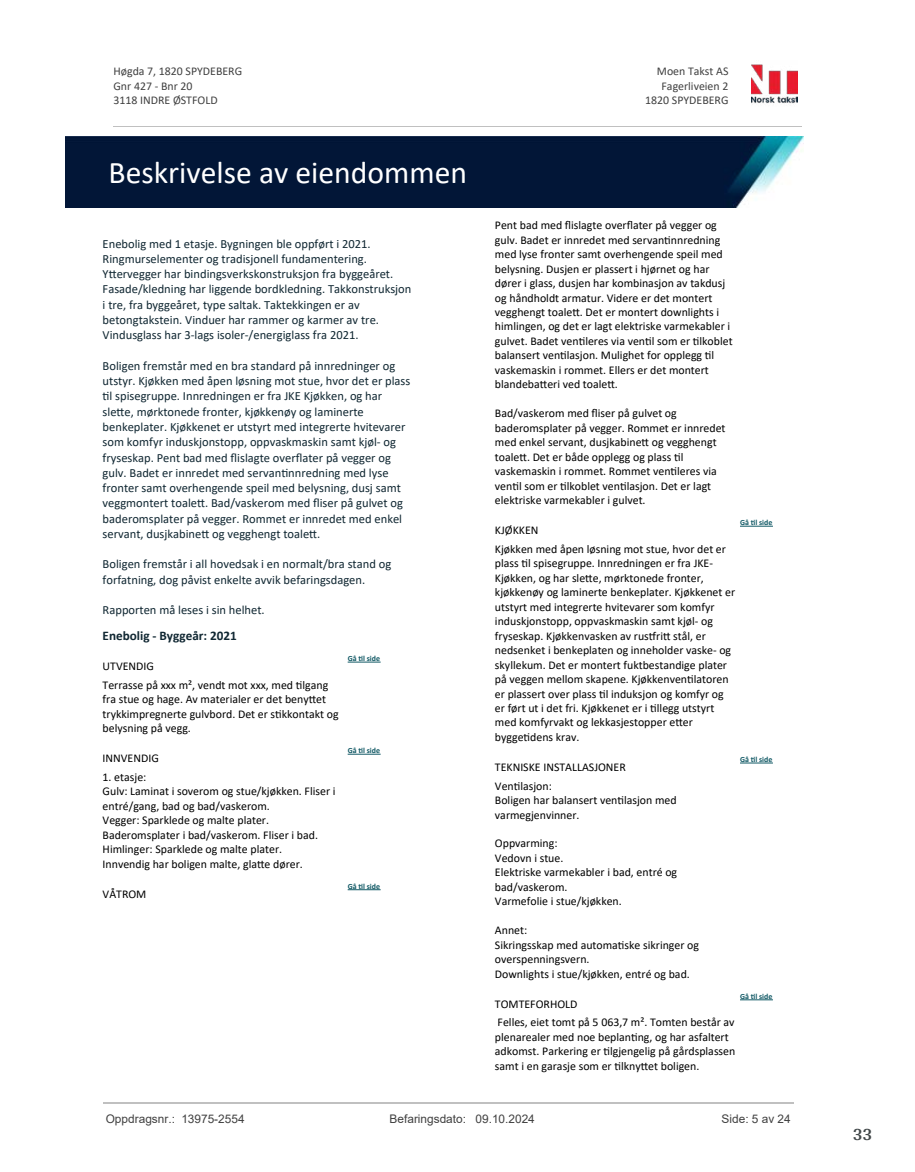
<style>
.page{position:relative;width:915px;height:1172px;background:#fff}
.page>*{position:absolute;margin:0;border:0;box-sizing:border-box;transform-origin:0 0}
.t1{font:31.65px "Calibri";color:#fff}
.t2{font:700 18px "Arya";color:#414749}
.t3{font:700 13.2px "Calibri";color:#102732}
.t4{font:12.45px/15.3px "Calibri";color:#102732}
.t5{font:11.85px/14.4px "Calibri";color:#000}
.t6{font:11.85px/14.5px "Calibri";color:#404040}
.t7{font:11.85px "Arial";color:#404040}
.t8{font:700 7.95px "Calibri";color:#115965}
</style>
<div class="page">
<hr style="left:347px;top:662px;width:33px;height:1px;background:#115965">
<hr style="left:347px;top:754px;width:33px;height:1px;background:#115965">
<hr style="left:347px;top:889px;width:33px;height:1px;background:#115965">
<hr style="left:739px;top:526px;width:33px;height:1px;background:#115965">
<hr style="left:739px;top:763px;width:33px;height:1px;background:#115965">
<hr style="left:739px;top:999px;width:33px;height:1px;background:#115965">
<img style="left:751px;top:64px;width:46px;height:40px">
<hr style="left:113px;top:127px;width:688px;height:1px;background:#c0c0c0">
<img style="left:65px;top:137px;width:738px;height:71px">
<hr style="left:103px;top:1102px;width:690px;height:1px;background:#c0c0c0">
<p class="t6" style="left:113px;top:64px;width:130px">Høgda 7, 1820 SPYDEBERG<br>Gnr 427 - Bnr 20<br>3118 INDRE ØSTFOLD</p>
<p class="t6" style="left:656px;top:64px;width:73px">Moen Takst AS</p>
<p class="t6" style="left:661px;top:78px;width:68px">Fagerliveien 2</p>
<p class="t6" style="left:645px;top:93px;width:85px">1820 SPYDEBERG</p>
<h1 class="t1" style="left:109px;top:150px;width:360px">Beskrivelse av eiendommen</h1>
<p class="t4" style="left:103px;top:236px;width:310px">Enebolig med 1 etasje. Bygningen ble oppført i 2021.<br>Ringmurselementer og tradisjonell fundamentering.<br>Y琀琀ervegger har bindingsverkskonstruksjon fra byggeåret.<br>Fasade/kledning har liggende bordkledning. Takkonstruksjon i tre, fra byggeåret, type saltak. Taktekkingen er av betongtakstein. Vinduer har rammer og karmer av tre.<br>Vindusglass har 3-lags isoler-/energiglass fra 2021.</p>
<p class="t4" style="left:103px;top:358px;width:309px">Boligen fremstår med en bra standard på innredninger og utstyr. Kjøkken med åpen løsning mot stue, hvor det er plass琀椀l spisegruppe. Innredningen er fra JKE Kjøkken, og har<br>sle琀琀e, mørktonede fronter, kjøkkenøy og laminerte benkeplater. Kjøkkenet er utstyrt med integrerte hvitevarer som komfyr induskjonstopp, oppvaskmaskin samt kjøl- og fryseskap. Pent bad med 昀氀islagte over昀氀ater på vegger og gulv. Badet er innredet med servan琀椀nnredning med lyse fronter samt overhengende speil med belysning, dusj samt veggmontert toale琀琀. Bad/vaskerom med 昀氀iser på gulvet og baderomsplater på vegger. Rommet er innredet med enkel servant, dusjkabine琀琀 og vegghengt toale琀琀.</p>
<p class="t4" style="left:103px;top:556px;width:290px">Boligen fremstår i all hovedsak i en normalt/bra stand og forfatning, dog påvist enkelte avvik befaringsdagen.</p>
<p class="t4" style="left:103px;top:602px;width:163px">Rapporten må leses i sin helhet.</p>
<p class="t3" style="left:103px;top:626px;width:136px">Enebolig - Byggeår: 2021</p>
<p class="t5" style="left:103px;top:659px;width:53px">UTVENDIG</p>
<p class="t8" style="left:347px;top:653px;width:34px">Gå 琀椀l side</p>
<p class="t5" style="left:103px;top:677px;width:237px">Terrasse på xxx m², vendt mot xxx, med 琀椀lgang fra stue og hage. Av materialer er det beny琀琀et trykkimpregnerte gulvbord. Det er s琀椀kkontakt og belysning på vegg.</p>
<p class="t5" style="left:103px;top:751px;width:58px">INNVENDIG</p>
<p class="t5" style="left:103px;top:769px;width:234px">1. etasje:<br>Gulv: Laminat i soverom og stue/kjøkken. Fliser i entré/gang, bad og bad/vaskerom.<br>Vegger: Sparklede og malte plater.<br>Baderomsplater i bad/vaskerom. Fliser i bad.<br>Himlinger: Sparklede og malte plater.<br>Innvendig har boligen malte, gla琀琀e dører.</p>
<p class="t5" style="left:103px;top:886px;width:45px">VÅTROM</p>
<p class="t8" style="left:347px;top:745px;width:34px">Gå 琀椀l side</p>
<p class="t8" style="left:347px;top:880px;width:34px">Gå 琀椀l side</p>
<p class="t5" style="left:495px;top:218px;width:239px">Pent bad med 昀氀islagte over昀氀ater på vegger og gulv. Badet er innredet med servan琀椀nnredning med lyse fronter samt overhengende speil med belysning. Dusjen er plassert i hjørnet og har dører i glass, dusjen har kombinasjon av takdusj og håndholdt armatur. Videre er det montert vegghengt toale琀琀. Det er montert downlights i himlingen, og det er lagt elektriske varmekabler i gulvet. Badet ven琀椀leres via ven琀椀l som er 琀椀lkoblet balansert ven琀椀lasjon. Mulighet for opplegg 琀椀l vaskemaskin i rommet. Ellers er det montert blandeba琀琀eri ved toale琀琀.</p>
<p class="t5" style="left:495px;top:406px;width:232px">Bad/vaskerom med 昀氀iser på gulvet og baderomsplater på vegger. Rommet er innredet med enkel servant, dusjkabine琀琀 og vegghengt toale琀琀. Det er både opplegg og plass 琀椀l vaskemaskin i rommet. Rommet ven琀椀leres via ven琀椀l som er 琀椀lkoblet ven琀椀lasjon. Det er lagt elektriske varmekabler i gulvet.</p>
<p class="t5" style="left:495px;top:523px;width:45px">KJØKKEN</p>
<p class="t8" style="left:739px;top:517px;width:34px">Gå 琀椀l side</p>
<p class="t5" style="left:495px;top:541px;width:242px">Kjøkken med åpen løsning mot stue, hvor det er plass 琀椀l spisegruppe. Innredningen er fra JKE-Kjøkken, og har sle琀琀e, mørktonede fronter, kjøkkenøy og laminerte benkeplater. Kjøkkenet er utstyrt med integrerte hvitevarer som komfyr induskjonstopp, oppvaskmaskin samt kjøl- og fryseskap. Kjøkkenvasken av rus琀昀ri琀琀 stål, er nedsenket i benkeplaten og inneholder vaske- og skyllekum. Det er montert fuktbestandige plater på veggen mellom skapene. Kjøkkenven琀椀latoren er plassert over plass 琀椀l induksjon og komfyr og er ført ut i det fri. Kjøkkenet er i 琀椀llegg utstyrt med komfyrvakt og lekkasjestopper e琀琀er<br>bygge琀椀dens krav.</p>
<p class="t5" style="left:495px;top:760px;width:132px">TEKNISKE INSTALLASJONER</p>
<p class="t8" style="left:739px;top:754px;width:34px">Gå 琀椀l side</p>
<p class="t5" style="left:495px;top:778px;width:183px">Ven琀椀lasjon:<br>Boligen har balansert ven琀椀lasjon med varmegjenvinner.</p>
<p class="t5" style="left:495px;top:836px;width:184px">Oppvarming:<br>Vedovn i stue.<br>Elektriske varmekabler i bad, entré og bad/vaskerom.<br>Varmefolie i stue/kjøkken.</p>
<p class="t5" style="left:495px;top:923px;width:205px">Annet:<br>Sikringsskap med automa琀椀ske sikringer og overspenningsvern.<br>Downlights i stue/kjøkken, entré og bad.</p>
<p class="t5" style="left:495px;top:996px;width:84px">TOMTEFORHOLD</p>
<p class="t8" style="left:739px;top:991px;width:34px">Gå 琀椀l side</p>
<p class="t5" style="left:495px;top:1015px;width:242px">Felles, eiet tomt på 5 063,7 m². Tomten består av plenarealer med noe beplan琀椀ng, og har asfaltert adkomst. Parkering er 琀椀lgjengelig på gårdsplassen samt i en garasje som er 琀椀lkny琀琀et boligen.</p>
<p class="t7" style="left:106px;top:1111px;width:140px">Oppdragsnr.: 13975-2554</p>
<p class="t7" style="left:389px;top:1111px;width:147px">Befaringsdato: 09.10.2024</p>
<p class="t7" style="left:721px;top:1111px;width:71px">Side: 5 av 24</p>
<h2 class="t2" style="left:852px;top:1123px;width:21px">33</h2>
</div>
